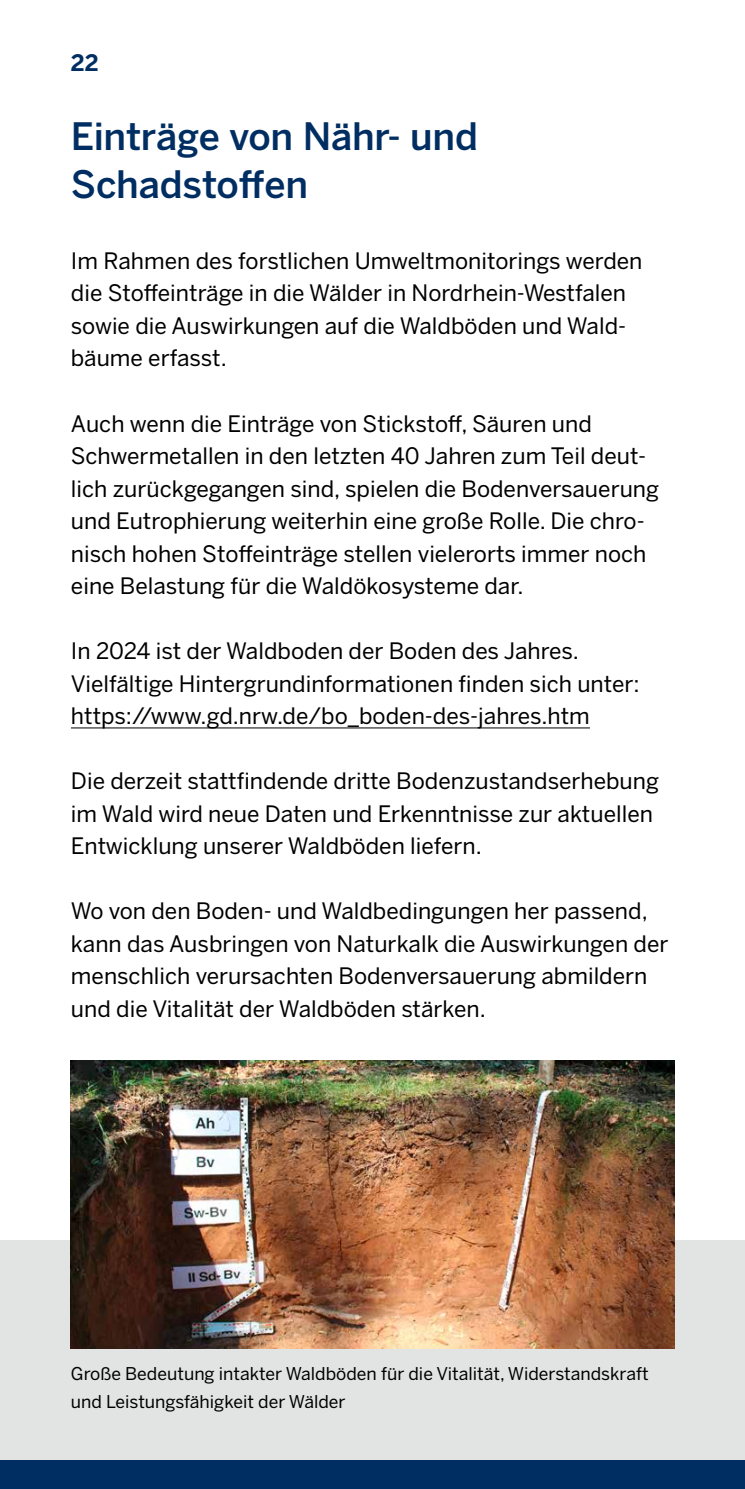
<style>
.page{position:relative;width:745px;height:1489px;background:#fff}
.page>*{position:absolute;margin:0;border:0;box-sizing:border-box;transform-origin:0 0}
.t1{font:500 37.5px/47.5px "Benton Sans";letter-spacing:-.005em;color:#002e62}
.t2{font:22.5px/32.5px "Benton Sans";color:#000}
.t3{font:700 22.5px "Benton Sans";color:#002e62}
.t4{font:17.5px/27.5px "Benton Sans";color:#000}
</style>
<div class="page">
<div style="left:0;top:1240px;width:744px;height:248px;background:#e2e3e3"></div>
<hr style="left:71px;top:727px;width:518px;height:1px;background:#000">
<img style="left:71px;top:1060px;width:602px;height:287px">
<div style="left:0;top:1460px;width:744px;height:28px;background:#002e62"></div>
<p class="t3" style="left:71px;top:49px;width:29px">22</p>
<h2 class="t1" style="left:71px;top:113px;width:408px">Einträge von Nähr- und<br>Schadstoffen</h2>
<p class="t2" style="left:71px;top:244px;width:572px">Im Rahmen des forstlichen Umweltmonitorings werden die Stoffeinträge in die Wälder in Nordrhein-Westfalen sowie die Auswirkungen auf die Waldböden und Wald&shy;bäume erfasst.</p>
<p class="t2" style="left:71px;top:407px;width:589px">Auch wenn die Einträge von Stickstoff, Säuren und Schwermetallen in den letzten 40 Jahren zum Teil deut&shy;lich zurückgegangen sind, spielen die Bodenversauerung und Eutrophierung weiterhin eine große Rolle. Die chro&shy;nisch hohen Stoffeinträge stellen vielerorts immer noch eine Belastung für die Waldökosysteme dar.</p>
<p class="t2" style="left:71px;top:634px;width:570px">In 2024 ist der Waldboden der Boden des Jahres.<br>Vielfältige Hintergrundinformationen finden sich unter: https://www.gd.nrw.de/bo_boden-des-jahres.htm</p>
<p class="t2" style="left:71px;top:764px;width:589px">Die derzeit stattfindende dritte Bodenzustandserhebung im Wald wird neue Daten und Erkenntnisse zur aktuellen<br>Entwicklung unserer Waldböden liefern.</p>
<p class="t2" style="left:71px;top:894px;width:598px">Wo von den Boden- und Waldbedingungen her passend, kann das Ausbringen von Naturkalk die Auswirkungen der menschlich verursachten Bodenversauerung abmildern und die Vitalität der Waldböden stärken.</p>
<p class="t4" style="left:71px;top:1359px;width:579px">Große Bedeutung intakter Waldböden für die Vitalität, Widerstandskraft und Leistungsfähigkeit der Wälder</p>
</div>
